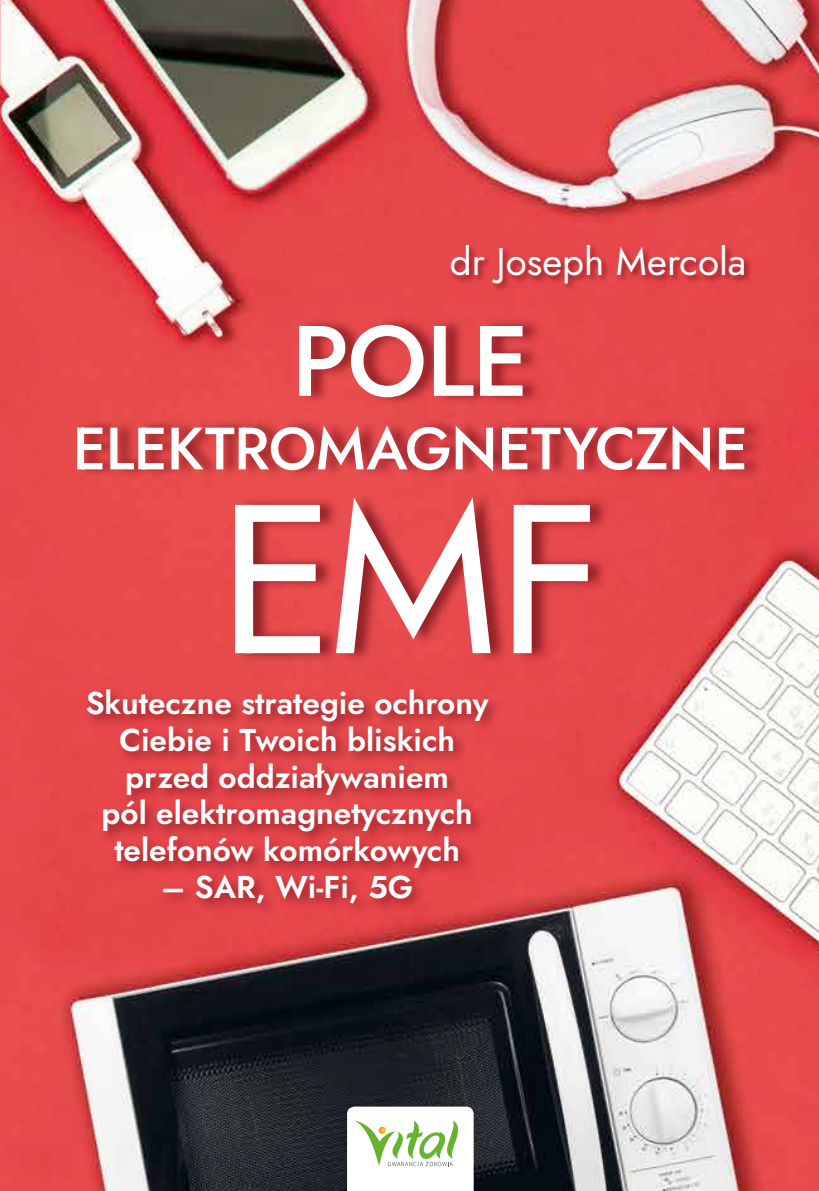
<style>
.page{position:relative;width:819px;height:1191px;background:#fff}
.page>*{position:absolute;margin:0;border:0;box-sizing:border-box;transform-origin:0 0}
.t1{font:211.75px "Jost";color:#fff}
.t2{font:500 99.75px "Jost";color:#fff}
.t3{font:500 59.5px "Jost";letter-spacing:-.01em;color:#fff}
.t4{font:38.5px "Jost";color:#fff}
.t5{font:600 31.5px/36.8px "Jost";color:#fff;text-align:center}
</style>
<div class="page">
<img style="left:0;top:0;width:819px;height:1191px">
<div style="left:77px;top:316px;width:686px;height:347px;background:#80181f;opacity:.8"></div>
<div style="left:449px;top:243px;width:303px;height:49px;background:#80181f;opacity:.8"></div>
<div style="left:83px;top:686px;width:419px;height:230px;background:#80181f;opacity:.8"></div>
<svg style="left:347px;top:1106px;width:126px;height:85px"></svg>
<p class="t4" style="left:450px;top:235px;width:298px">dr Joseph Mercola</p>
<p class="t2" style="left:291px;top:293px;width:239px">POLE</p>
<p class="t3" style="left:72px;top:408px;width:677px">ELEKTROMAGNETYCZNE</p>
<p class="t1" style="left:218px;top:435px;width:386px">EMF</p>
<p class="t5" style="left:86px;top:685px;width:404px">Skuteczne strategie ochrony<br>Ciebie i Twoich bliskich przed oddziaływaniem<br>pól elektromagnetycznych telefonów komórkowych</p>
<p class="t5" style="left:161px;top:868px;width:253px">– SAR, Wi-Fi, 5G</p>
</div>
